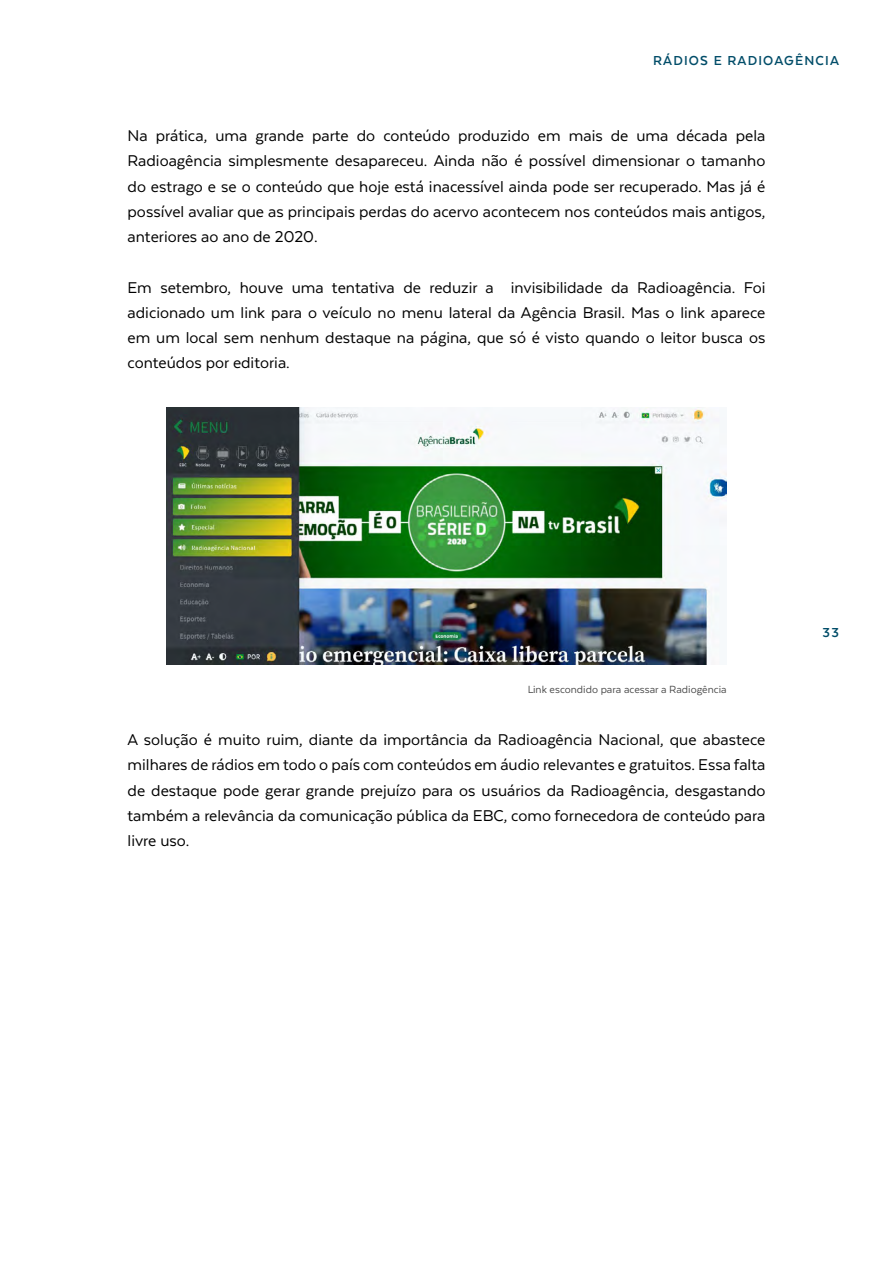
<style>
.page{position:relative;width:893px;height:1263px;background:#fff}
.page>*{position:absolute;margin:0;border:0;box-sizing:border-box;transform-origin:0 0}
.t1{font:18px/25.2px "Texta";color:#000;text-align:justify}
.t2{font:700 15px "Texta";letter-spacing:.08em;color:#024d69}
.t3{font:12px "Texta";color:#000}
</style>
<div class="page">
<img style="left:166px;top:408px;width:561px;height:257px">
<p class="t2" style="left:653px;top:53px;width:187px">RÁDIOS E RADIOAGÊNCIA</p>
<p class="t1" style="left:128px;top:123px;width:639px">Na prática, uma grande parte do conteúdo produzido em mais de uma década pela Radioagência simplesmente desapareceu. Ainda não é possível dimensionar o tamanho do estrago e se o conteúdo que hoje está inacessível ainda pode ser recuperado. Mas já é possível avaliar que as principais perdas do acervo acontecem nos conteúdos mais antigos, anteriores ao ano de 2020.</p>
<p class="t1" style="left:128px;top:274px;width:639px">Em setembro, houve uma tentativa de reduzir a invisibilidade da Radioagência. Foi adicionado um link para o veículo no menu lateral da Agência Brasil. Mas o link aparece em um local sem nenhum destaque na página, que só é visto quando o leitor busca os conteúdos por editoria.</p>
<p class="t3" style="left:527px;top:683px;width:201px">Link escondido para acessar a Radiogência</p>
<p class="t1" style="left:128px;top:727px;width:639px">A solução é muito ruim, diante da importância da Radioagência Nacional, que abastece milhares de rádios em todo o país com conteúdos em áudio relevantes e gratuitos. Essa falta de destaque pode gerar grande prejuízo para os usuários da Radioagência, desgastando também a relevância da comunicação pública da EBC, como fornecedora de conteúdo para livre uso.</p>
<p class="t2" style="left:823px;top:624px;width:18px">33</p>
</div>
